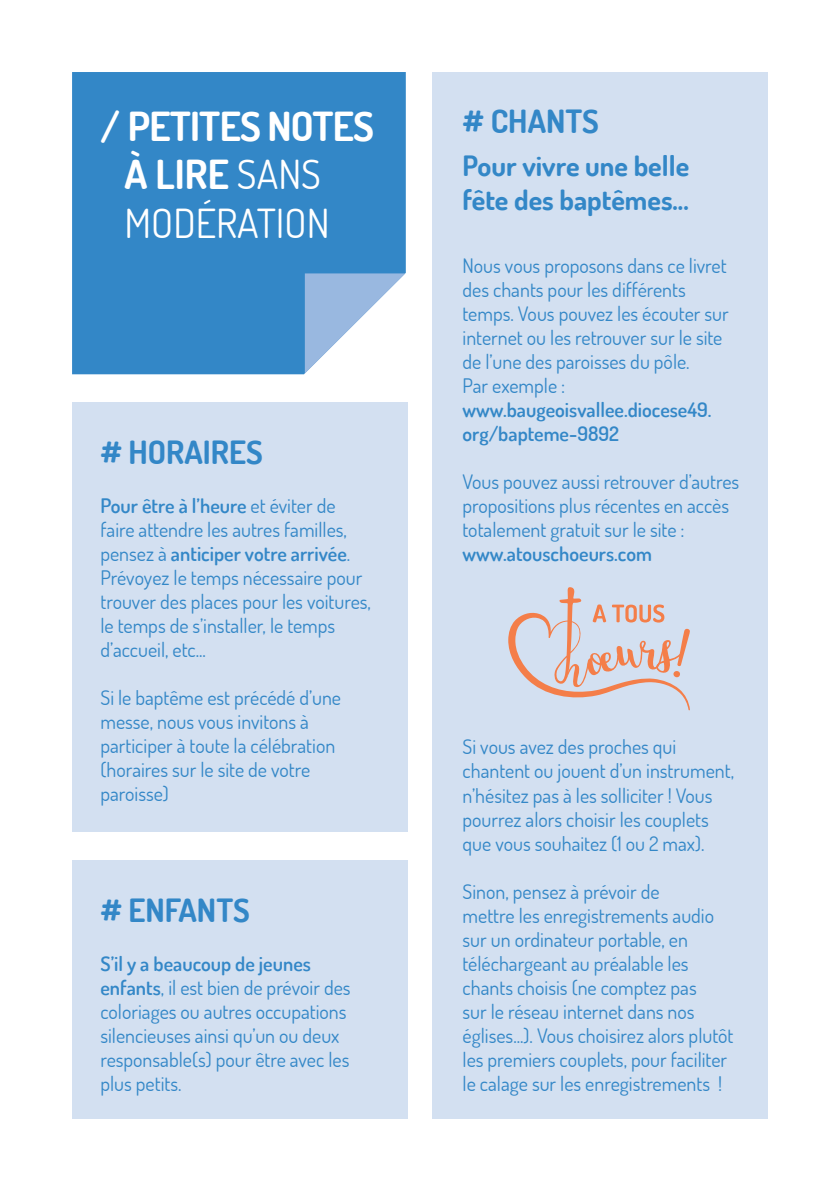
<style>
.page{position:relative;width:840px;height:1191px;background:#fff}
.page>*{position:absolute;margin:0;border:0;box-sizing:border-box;transform-origin:0 0}
.t1{font:700 40px/48px "Dosis";letter-spacing:-.02em;color:#fff}
.t2{font:700 32px "Dosis";color:#3387c7}
.t3{font:700 28px/33.6px "Dosis";color:#3387c7}
.t4{font:20px/24px "Dosis";color:#3387c7}
.t5{font:600 20px/24px "Dosis";color:#3387c7}
.s1{font-weight:400}
.s2{font-weight:600}
</style>
<div class="page">
<div style="left:72px;top:72px;width:333px;height:302px;background:#3387c7"></div>
<svg style="left:305px;top:273px;width:100px;height:101px"></svg>
<div style="left:432px;top:72px;width:335px;height:1047px;background:#d3e0f1"></div>
<div style="left:72px;top:403px;width:336px;height:429px;background:#d3e0f1"></div>
<div style="left:72px;top:860px;width:336px;height:259px;background:#d3e0f1"></div>
<svg style="left:508px;top:587px;width:181px;height:123px"></svg>
<h1 class="t1" style="left:124px;top:103px;width:251px;text-indent:-24px">/ PETITES NOTES<br>À LIRE <span class="s1">SANS<br>MODÉRATION</span></h1>
<h2 class="t2" style="left:462px;top:103px;width:138px"># CHANTS</h2>
<p class="t4" style="left:462px;top:253px;width:267px">Nous vous proposons dans ce livret des chants pour les différents temps. Vous pouvez les écouter sur internet ou les retrouver sur le site de l’une des paroisses du pôle.<br>Par exemple :</p>
<p class="t5" style="left:462px;top:397px;width:250px">www.baugeoisvallee.diocese49. org/bapteme-9892</p>
<p class="t4" style="left:462px;top:469px;width:278px">Vous pouvez aussi retrouver d’autres propositions plus récentes en accès totalement gratuit sur le site :</p>
<p class="t5" style="left:462px;top:541px;width:191px">www.atouschoeurs.com</p>
<h3 class="t3" style="left:462px;top:149px;width:228px">Pour vivre une belle fête des baptêmes...</h3>
<h2 class="t2" style="left:100px;top:433px;width:164px"># HORAIRES</h2>
<p class="t4" style="left:100px;top:493px;width:272px"><span class="s2">Pour être à l’heure</span> et éviter de faire attendre les autres familles, pensez à <span class="s2">anticiper votre arrivée</span>.<br>Prévoyez le temps nécessaire pour trouver des places pour les voitures, le temps de s’installer, le temps d’accueil, etc...</p>
<p class="t4" style="left:100px;top:685px;width:242px">Si le baptême est précédé d’une messe, nous vous invitons à participer à toute la célébration (horaires sur le site de votre paroisse)</p>
<p class="t4" style="left:462px;top:735px;width:273px">Si vous avez des proches qui chantent ou jouent d’un instrument, n’hésitez pas à les solliciter ! Vous pourrez alors choisir les couplets que vous souhaitez (1 ou 2 max).</p>
<p class="t4" style="left:462px;top:879px;width:272px">Sinon, pensez à prévoir de<br>mettre les enregistrements audio sur un ordinateur portable, en téléchargeant au préalable les chants choisis (ne comptez pas<br>sur le réseau internet dans nos églises...). Vous choisirez alors plutôt les premiers couplets, pour faciliter le calage sur les enregistrements !</p>
<h2 class="t2" style="left:100px;top:891px;width:151px"># ENFANTS</h2>
<p class="t4" style="left:100px;top:951px;width:251px"><span class="s2">S’il y a beaucoup de jeunes enfants</span>, il est bien de prévoir des coloriages ou autres occupations silencieuses ainsi qu’un ou deux responsable(s) pour être avec les plus petits.</p>
</div>
